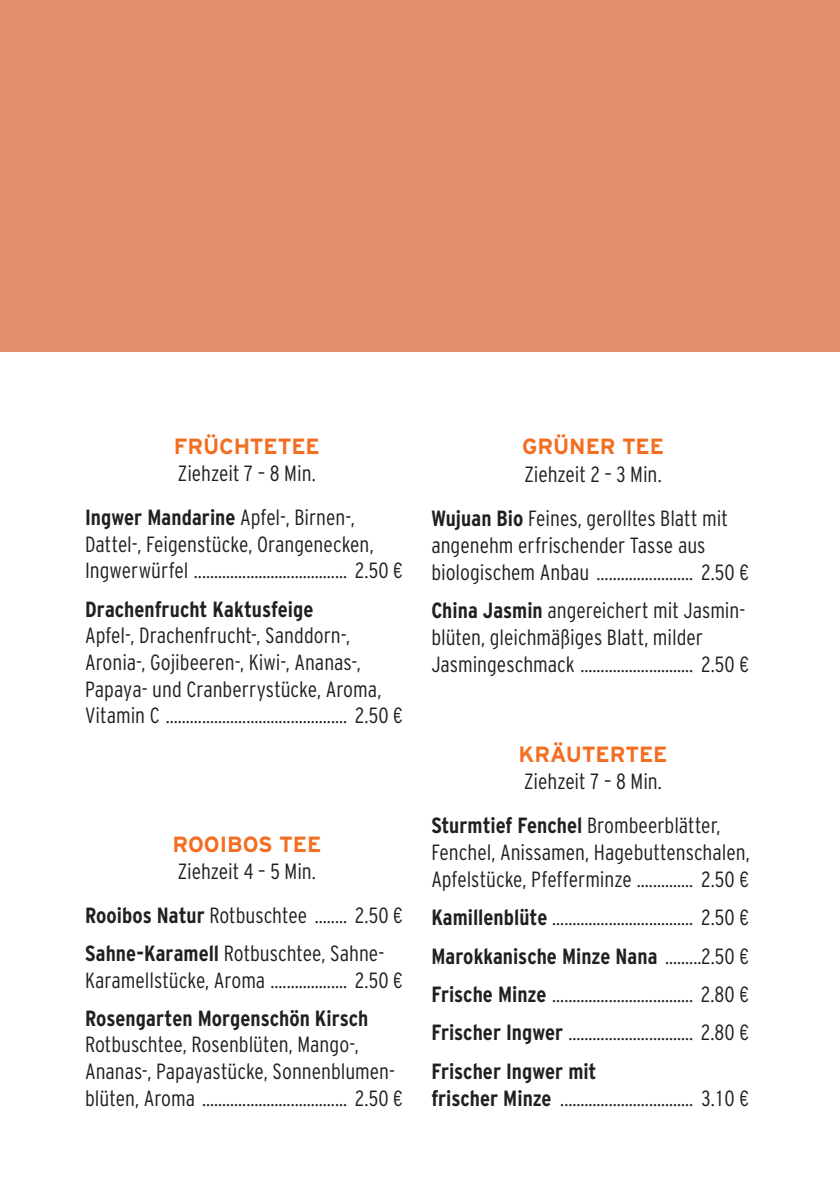
<style>
.page{position:relative;width:840px;height:1191px;background:#fff}
.page>*{position:absolute;margin:0;border:0;box-sizing:border-box;transform-origin:0 0}
.Copy_2splt_2mm_punkt{font:300 condensed 22px/26.8px "Interstate";color:#231f20}
.Copy_2splt_3mm_punkt{font:300 condensed 22px/27px "Interstate";color:#231f20}
.Copy_2splt_1mm_punkt{font:300 condensed 22px/26.8px "Interstate";color:#231f20}
.Subline_2{font:300 condensed 22px "Interstate";color:#231f20}
.Copy_2splt_2mm_punkt-2{font:700 condensed 22px "Interstate";color:#231f20}
.Sublines{font:700 22px "Interstate";letter-spacing:-.005em;color:#f36e21}
.Copy_2splt_1mm_punkt-2{font:700 22px "Interstate";letter-spacing:-.005em;color:#f36e21}
.s1{font-weight:700}
.s2{font-weight:300}
</style>
<div class="page">
<div style="left:0;top:0;width:839px;height:351px;background:#e58e70"></div>
<p class="Sublines" style="left:174px;top:434px;width:147px">FRÜCHTETEE</p>
<p class="Subline_2" style="left:178px;top:461px;width:139px">Ziehzeit 7 – 8 Min.</p>
<p class="Copy_2splt_2mm_punkt" style="left:85px;top:503px;width:319px"><span class="s1">Ingwer Mandarine</span> Apfel-, Birnen-,<br>Dattel-, Feigenstücke, Orangenecken,<br>Ingwerwürfel ...................................... 2.50 €</p>
<p class="Copy_2splt_1mm_punkt" style="left:85px;top:595px;width:319px"><span class="s1">Drachenfrucht Kaktusfeige<br></span>Apfel-, Drachenfrucht-, Sanddorn-, Aronia-, Gojibeeren-, Kiwi-, Ananas-, Papaya- und Cranberrystücke, Aroma, Vitamin C ............................................. 2.50 €</p>
<p class="Copy_2splt_1mm_punkt-2" style="left:172px;top:832px;width:150px">ROOIBOS TEE</p>
<p class="Subline_2" style="left:178px;top:859px;width:140px">Ziehzeit 4 – 5 Min.</p>
<p class="Copy_2splt_3mm_punkt" style="left:85px;top:901px;width:319px"><span class="s1">Rooibos Natur</span> Rotbuschtee ........ 2.50 €</p>
<p class="Copy_2splt_2mm_punkt" style="left:85px;top:939px;width:319px"><span class="s1">Sahne-Karamell</span> Rotbuschtee, -Sahne-<br>Karamellstücke, Aroma ................... 2.50 €</p>
<p class="Copy_2splt_2mm_punkt" style="left:85px;top:1004px;width:319px"><span class="s1">Rosengarten Morgenschön Kirsch </span>Rotbuschtee, Rosenblüten, Mango-, Ananas-, Papayastücke, Sonnenblumen&shy;blüten, Aroma .................................... 2.50 €</p>
<p class="Sublines" style="left:521px;top:434px;width:143px">GRÜNER TEE</p>
<p class="Subline_2" style="left:524px;top:461px;width:139px">Ziehzeit 2 – 3 Min.</p>
<p class="Copy_2splt_2mm_punkt" style="left:431px;top:504px;width:319px"><span class="s1">Wujuan Bio</span> Feines, gerolltes Blatt mit angenehm erfrischender Tasse aus biologischem Anbau ........................ 2.50 €</p>
<p class="Copy_2splt_1mm_punkt" style="left:431px;top:596px;width:319px"><span class="s1">China Jasmin</span> angereichert mit Jasmin&shy;blüten, gleichmäßiges Blatt, milder<br>Jasmingeschmack ............................ 2.50 €</p>
<p class="Sublines" style="left:518px;top:741px;width:150px">KRÄUTERTEE</p>
<p class="Subline_2" style="left:524px;top:768px;width:139px">Ziehzeit 7 – 8 Min.</p>
<p class="Copy_2splt_3mm_punkt" style="left:431px;top:811px;width:320px"><span class="s1">Sturmtief Fenchel</span> Brombeerblätter,<br>Fenchel, Anissamen, Hagebuttenschalen,<br>Apfelstücke, Pfefferminze .............. 2.50 €</p>
<p class="Copy_2splt_3mm_punkt" style="left:431px;top:904px;width:319px"><span class="s1">Kamillenblüte</span> ................................... 2.50 €</p>
<p class="Copy_2splt_2mm_punkt-2" style="left:431px;top:943px;width:319px">Marokkanische Minze Nana <span class="s2">.........2.50 €</span></p>
<p class="Copy_2splt_2mm_punkt" style="left:431px;top:980px;width:319px"><span class="s1">Frische Minze</span> ................................... 2.80 €</p>
<p class="Copy_2splt_3mm_punkt" style="left:431px;top:1019px;width:319px"><span class="s1">Frischer Ingwer</span> ............................... 2.80 €</p>
<p class="Copy_2splt_3mm_punkt" style="left:431px;top:1057px;width:319px"><span class="s1">Frischer Ingwer mit<br>frischer Minze</span> ................................. 3.10 €</p>
</div>
